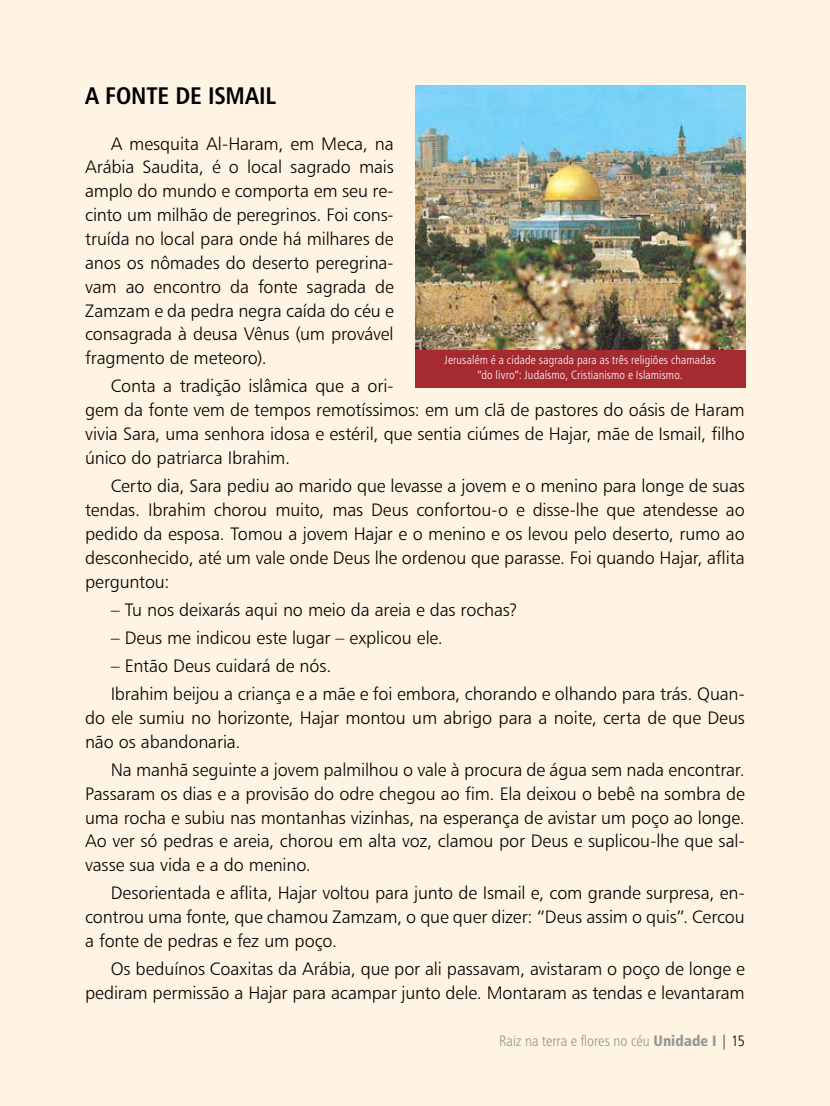
<style>
.page{position:relative;width:830px;height:1106px;background:#fff}
.page>*{position:absolute;margin:0;border:0;box-sizing:border-box;transform-origin:0 0}
.t1{font:24px "Humanist 777 BT Bold Condensed B";letter-spacing:-.005em;color:#000}
.t2{font:18px/23.9px "Humanist 777 BT Light B";letter-spacing:-.01em;color:#000;text-align:justify}
.t3{font:15px "Humanist 777 BT Light Condensed B";color:#939597}
.t4{font:12px/14.4px "Humanist 777 BT Light Condensed B";letter-spacing:.01em;color:#fff;text-align:center}
.s1{font-family:"Humanist 777 BT Black Condensed B"}
.s2{color:#000}
</style>
<div class="page">
<div style="left:0;top:0;width:829px;height:1106px;background:#fff4e3"></div>
<div style="left:415px;top:85px;width:329px;height:302px;background:#a62b31"></div>
<img style="left:415px;top:85px;width:329px;height:264px">
<h1 class="t1" style="left:85px;top:81px;width:192px">A FONTE DE ISMAIL</h1>
<p class="t2" style="left:85px;top:131px;width:310px;text-indent:26px">A mesquita Al-Haram, em Meca, na Arábia Saudita, é o local sagrado mais amplo do mundo e comporta em seu re&shy;cinto um milhão de peregrinos. Foi cons&shy;truída no local para onde há milhares de anos os nômades do deserto peregrina&shy;vam ao encontro da fonte sagrada de Zamzam e da pedra negra caída do céu e consagrada à deusa Vênus (um provável fragmento de meteoro).</p>
<p class="t2" style="left:85px;top:374px;width:661px;text-align:left;text-indent:26px">Conta a tradição islâmica que a ori-<br>gem da fonte vem de tempos remotíssimos: em um clã de pastores do oásis de Haram vivia Sara, uma senhora idosa e estéril, que sentia ciúmes de Hajar, mãe de Ismail, filho único do patriarca Ibrahim.</p>
<p class="t2" style="left:85px;top:473px;width:661px;text-indent:26px">Certo dia, Sara pediu ao marido que levasse a jovem e o menino para longe de suas tendas. Ibrahim chorou muito, mas Deus confortou-o e disse-lhe que atendesse ao pedido da esposa. Tomou a jovem Hajar e o menino e os levou pelo deserto, rumo ao desconhecido, até um vale onde Deus lhe ordenou que parasse. Foi quando Hajar, aflita perguntou:</p>
<p class="t2" style="left:111px;top:597px;width:408px">– Tu nos deixarás aqui no meio da areia e das rochas?</p>
<p class="t2" style="left:111px;top:625px;width:334px">– Deus me indicou este lugar – explicou ele.</p>
<p class="t2" style="left:111px;top:651px;width:635px;line-height:28px">– Então Deus cuidará de nós.<br>Ibrahim beijou a criança e a mãe e foi embora, chorando e olhando para trás. Quan-</p>
<p class="t2" style="left:85px;top:705px;width:661px">do ele sumiu no horizonte, Hajar montou um abrigo para a noite, certa de que Deus não os abandonaria.</p>
<p class="t2" style="left:85px;top:757px;width:661px;text-indent:26px">Na manhã seguinte a jovem palmilhou o vale à procura de água sem nada encontrar.<br>Passaram os dias e a provisão do odre chegou ao fim. Ela deixou o bebê na sombra de uma rocha e subiu nas montanhas vizinhas, na esperança de avistar um poço ao longe.<br>Ao ver só pedras e areia, chorou em alta voz, clamou por Deus e suplicou-lhe que sal&shy;vasse sua vida e a do menino.</p>
<p class="t2" style="left:85px;top:881px;width:661px;text-indent:26px">Desorientada e aflita, Hajar voltou para junto de Ismail e, com grande surpresa, en&shy;controu uma fonte, que chamou Zamzam, o que quer dizer: “Deus assim o quis”. Cercou a fonte de pedras e fez um poço.</p>
<p class="t2" style="left:85px;top:956px;width:661px;text-align:right">Os beduínos Coaxitas da Arábia, que por ali passavam, avistaram o poço de longe e pediram permissão a Hajar para acampar junto dele. Montaram as tendas e levantaram</p>
<p class="t4" style="left:444px;top:353px;width:272px">Jerusalém é a cidade sagrada para as três religiões chamadas “do livro”: Judaísmo, Cristianismo e Islamismo.</p>
<p class="t3" style="left:499px;top:1031px;width:247px">Raiz na terra e flores no céu <span class="s1">Unidade I</span> <span class="s2">| 15</span></p>
</div>
